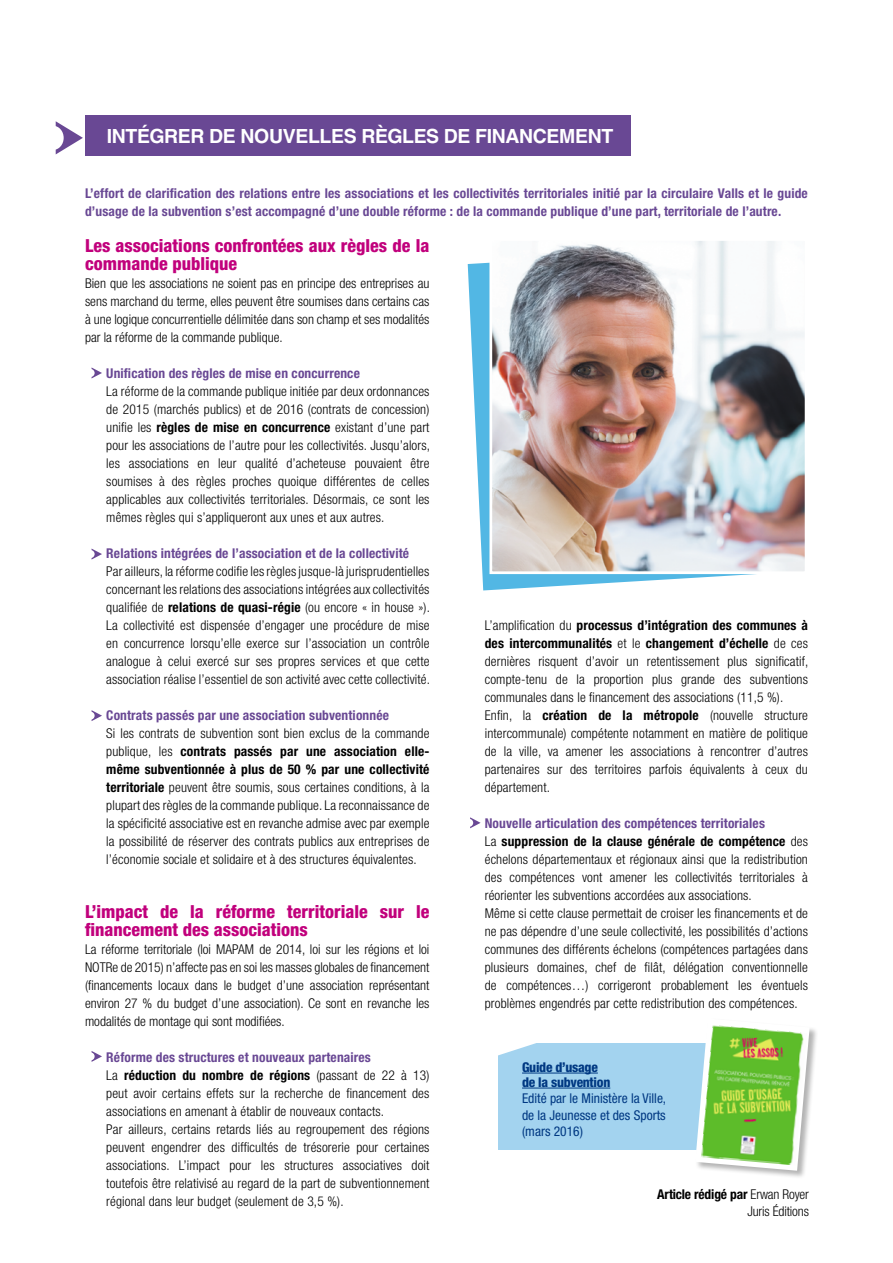
<style>
.page{position:relative;width:893px;height:1263px;background:#fff}
.page>*{position:absolute;margin:0;border:0;box-sizing:border-box;transform-origin:0 0}
.t1{font:700 19.5px "Helvetica LT Std";letter-spacing:-.02em;color:#fff}
.t2{font:800 condensed 18px/18px "Helvetica Neue";color:#c1007c}
.t3{font:300 condensed 13.5px/18px "Helvetica Neue";letter-spacing:.01em;color:#000;text-align:justify}
.t4{font:700 condensed 13.5px/18px "Helvetica Neue";letter-spacing:.01em;color:#694894}
.t5{font:condensed 13.5px/16.5px "Helvetica Neue";color:#003882;text-align:justify}
.t6{font:300 condensed 13.5px/16.5px "Helvetica Neue";letter-spacing:-.01em;color:#000;text-align:right}
.t7{font:800 condensed 13.5px/15px "Helvetica Neue";letter-spacing:-.02em;color:#003882}
.s1{font-weight:700}
.s2{font-weight:700;color:#694894}
</style>
<div class="page">
<svg style="left:468px;top:262px;width:288px;height:328px;fill:#52b7e4"></svg>
<img style="left:493px;top:242px;width:310px;height:328px">
<div style="left:489px;top:238px;width:318px;height:336px;border:3px solid #fff"></div>
<div style="left:85px;top:115px;width:545px;height:41px;background:#694894"></div>
<svg style="left:56px;top:121px;width:27px;height:33px"></svg>
<div style="left:43px;top:126px;width:21px;height:24px;background:#fff;border-radius:50%"></div>
<svg style="left:92px;top:367px;width:10px;height:11px"></svg>
<div style="left:87px;top:369px;width:8px;height:8px;background:#fff;border-radius:50%"></div>
<svg style="left:92px;top:710px;width:10px;height:11px"></svg>
<div style="left:87px;top:712px;width:8px;height:8px;background:#fff;border-radius:50%"></div>
<svg style="left:92px;top:549px;width:10px;height:10px"></svg>
<div style="left:87px;top:550px;width:8px;height:8px;background:#fff;border-radius:50%"></div>
<svg style="left:92px;top:1051px;width:10px;height:11px"></svg>
<div style="left:87px;top:1052px;width:8px;height:8px;background:#fff;border-radius:50%"></div>
<svg style="left:470px;top:817px;width:11px;height:11px"></svg>
<div style="left:465px;top:819px;width:8px;height:8px;background:#fff;border-radius:50%"></div>
<div style="left:499px;top:1043px;width:286px;height:107px;background:#a3d3ef"></div>
<svg style="left:498px;top:1043px;width:38px;height:13px"></svg>
<hr style="left:522px;top:1073px;width:76px;height:1px;background:#003882">
<hr style="left:522px;top:1088px;width:88px;height:1px;background:#003882">
<div style="left:695px;top:1018px;width:123px;height:162px;background:#000;opacity:.3"></div>
<svg style="left:695px;top:1018px;width:115px;height:153px"></svg>
<img style="left:701px;top:1025px;width:106px;height:140px">
<h1 class="t1" style="left:107px;top:124px;width:508px">INTÉGRER DE NOUVELLES RÈGLES DE FINANCEMENT</h1>
<p class="t4" style="left:85px;top:184px;width:724px">L’effort de clarification des relations entre les associations et les collectivités territoriales initié par la circulaire Valls et le guide d’usage de la subvention s’est accompagné d’une double réforme : de la commande publique d’une part, territoriale de l’autre.</p>
<h2 class="t2" style="left:85px;top:236px;width:346px">Les associations confrontées aux règles de la commande publique</h2>
<p class="t3" style="left:85px;top:274px;width:346px">Bien que les associations ne soient pas en principe des entreprises au sens marchand du terme, elles peuvent être soumises dans certains cas à une logique concurrentielle délimitée dans son champ et ses modalités par la réforme de la commande publique.</p>
<p class="t4" style="left:106px;top:364px;width:255px">Unification des règles de mise en concurrence</p>
<p class="t3" style="left:106px;top:382px;width:325px">La réforme de la commande publique initiée par deux ordonnances de 2015 (marchés publics) et de 2016 (contrats de concession) unifie les <span class="s1">règles de mise en concurrence</span> existant d’une part pour les associations de l’autre pour les collectivités. Jusqu’alors, les associations en leur qualité d’acheteuse pouvaient être soumises à des règles proches quoique différentes de celles applicables aux collectivités territoriales. Désormais, ce sont les mêmes règles qui s’appliqueront aux unes et aux autres.</p>
<p class="t4" style="left:106px;top:544px;width:304px">Relations intégrées de l’association et de la collectivité</p>
<p class="t3" style="left:106px;top:562px;width:325px">Par ailleurs, la réforme codifie les règles jusque-là jurisprudentielles concernant les relations des associations intégrées aux collectivités qualifiée de <span class="s1">relations de quasi-régie</span> (ou encore « in house »).<br>La collectivité est dispensée d’engager une procédure de mise en concurrence lorsqu’elle exerce sur l’association un contrôle analogue à celui exercé sur ses propres services et que cette association réalise l’essentiel de son activité avec cette collectivité.</p>
<p class="t4" style="left:106px;top:706px;width:284px">Contrats passés par une association subventionnée</p>
<p class="t3" style="left:106px;top:724px;width:325px">Si les contrats de subvention sont bien exclus de la commande publique, les <span class="s1">contrats passés par une association elle&shy;même subventionnée à plus de 50 % par une collectivité territoriale</span> peuvent être soumis, sous certaines conditions, à la plupart des règles de la commande publique. La reconnaissance de la spécificité associative est en revanche admise avec par exemple la possibilité de réserver des contrats publics aux entreprises de l’économie sociale et solidaire et à des structures équivalentes.</p>
<h2 class="t2" style="left:85px;top:902px;width:346px">L’impact de la réforme territoriale sur le financement des associations</h2>
<p class="t3" style="left:85px;top:940px;width:346px">La réforme territoriale (loi MAPAM de 2014, loi sur les régions et loi NOTRe de 2015) n’affecte pas en soi les masses globales de financement (financements locaux dans le budget d’une association représentant environ 27 % du budget d’une association). Ce sont en revanche les modalités de montage qui sont modifiées.</p>
<p class="t3" style="left:106px;top:1048px;width:325px;text-align:left"><span class="s2">Réforme des structures et nouveaux partenaires<br></span>La <span class="s1">réduction du nombre de régions</span> (passant de 22 à 13) peut avoir certains effets sur la recherche de financement des associations en amenant à établir de nouveaux contacts.<br>Par ailleurs, certains retards liés au regroupement des régions peuvent engendrer des difficultés de trésorerie pour certaines associations. L’impact pour les structures associatives doit toutefois être relativisé au regard de la part de subventionnement régional dans leur budget (seulement de 3,5 %).</p>
<p class="t3" style="left:485px;top:616px;width:325px;text-align:left">L’amplification du <span class="s1">processus d’intégration des communes à des intercommunalités</span> et le <span class="s1">changement d’échelle</span> de ces dernières risquent d’avoir un retentissement plus significatif, compte-tenu de la proportion plus grande des subventions communales dans le financement des associations (11,5 %).<br>Enfin, la <span class="s1">création de la métropole</span> (nouvelle structure intercommunale) compétente notamment en matière de politique de la ville, va amener les associations à rencontrer d’autres partenaires sur des territoires parfois équivalents à ceux du département.</p>
<p class="t3" style="left:485px;top:814px;width:325px;text-align:left"><span class="s2">Nouvelle articulation des compétences territoriales<br></span>La <span class="s1">suppression de la clause générale de compétence</span> des échelons départementaux et régionaux ainsi que la redistribution des compétences vont amener les collectivités territoriales à réorienter les subventions accordées aux associations.<br>Même si cette clause permettait de croiser les financements et de ne pas dépendre d’une seule collectivité, les possibilités d’actions communes des différents échelons (compétences partagées dans plusieurs domaines, chef de filât, délégation conventionnelle de compétences…) corrigeront probablement les éventuels problèmes engendrés par cette redistribution des compétences.</p>
<p class="t7" style="left:522px;top:1059px;width:90px">Guide d’usage de la subvention</p>
<p class="t5" style="left:522px;top:1090px;width:146px">Edité par le Ministère la Ville, de la Jeunesse et des Sports (mars 2016)</p>
<p class="t6" style="left:657px;top:1186px;width:153px"><span class="s1">Article rédigé par</span> Erwan Royer<br>Juris Éditions</p>
</div>
